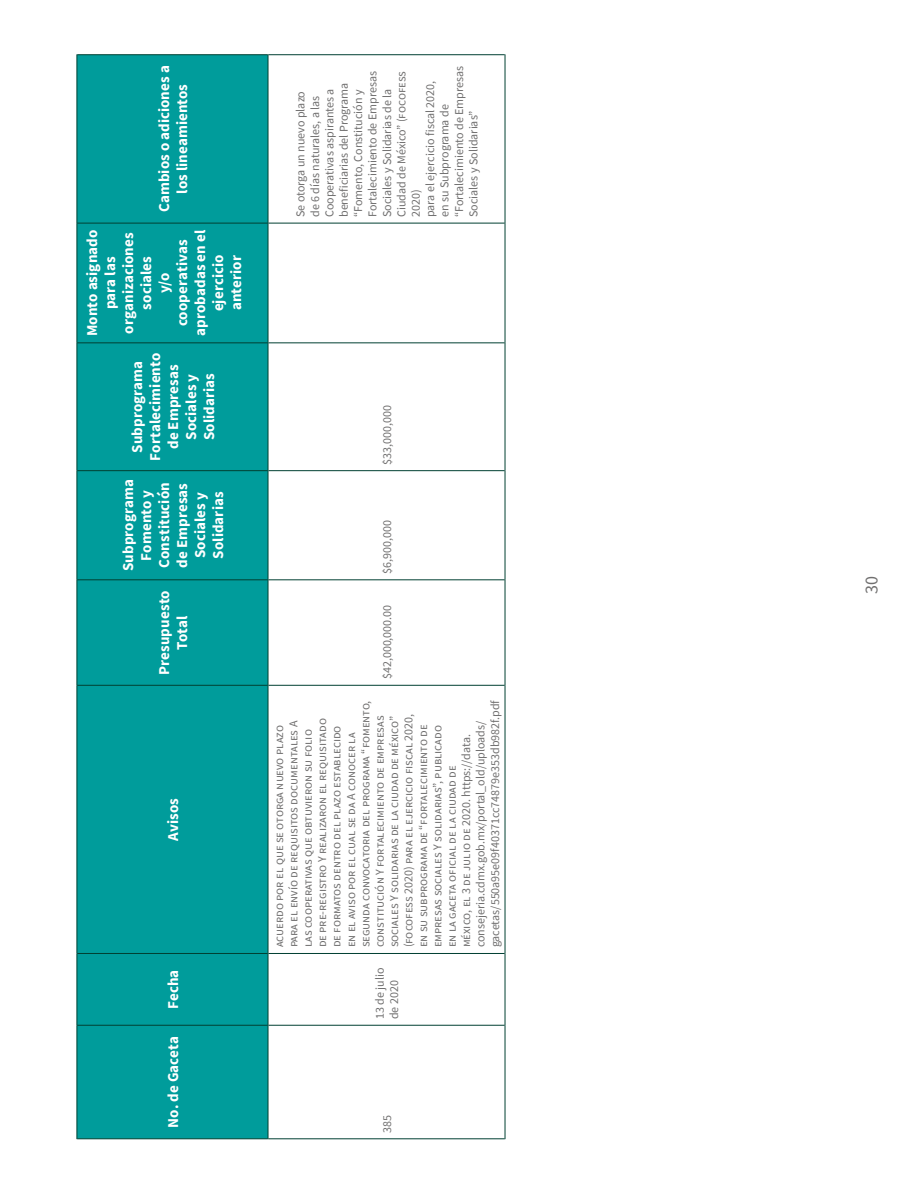
<style>
.page{position:relative;width:918px;height:1188px;background:#fff}
.page>*{position:absolute;margin:0;border:0;box-sizing:border-box;transform-origin:0 0}
.t1{font:18px "Source Sans Pro";color:#706f6f}
.t2{font:700 15px/18px "Source Sans Pro";letter-spacing:.005em;color:#fff;text-align:center}
.t3{font:12px/14.4px "Source Sans Pro";color:#706f6f}
</style>
<div class="page">
<div style="left:78px;top:55px;width:190px;height:1083px;background:#009c9b"></div>
<hr style="left:77px;top:1025px;width:1px;height:114px;background:#004032">
<hr style="left:77px;top:1138px;width:191px;height:1px;background:#004032">
<hr style="left:77px;top:953px;width:1px;height:72px;background:#004032">
<hr style="left:77px;top:1025px;width:191px;height:1px;background:#004032">
<hr style="left:77px;top:685px;width:1px;height:268px;background:#004032">
<hr style="left:77px;top:953px;width:191px;height:1px;background:#004032">
<hr style="left:77px;top:580px;width:1px;height:105px;background:#004032">
<hr style="left:77px;top:685px;width:191px;height:1px;background:#004032">
<hr style="left:77px;top:471px;width:1px;height:109px;background:#004032">
<hr style="left:77px;top:579px;width:191px;height:1px;background:#004032">
<hr style="left:77px;top:343px;width:1px;height:128px;background:#004032">
<hr style="left:77px;top:470px;width:191px;height:1px;background:#004032">
<hr style="left:77px;top:223px;width:1px;height:120px;background:#004032">
<hr style="left:77px;top:342px;width:191px;height:1px;background:#004032">
<hr style="left:77px;top:54px;width:1px;height:169px;background:#004032">
<hr style="left:77px;top:223px;width:191px;height:1px;background:#004032">
<hr style="left:77px;top:54px;width:191px;height:1px;background:#004032">
<hr style="left:268px;top:1025px;width:1px;height:114px;background:#004032">
<hr style="left:268px;top:953px;width:1px;height:72px;background:#004032">
<hr style="left:268px;top:685px;width:1px;height:268px;background:#004032">
<hr style="left:268px;top:580px;width:1px;height:105px;background:#004032">
<hr style="left:268px;top:471px;width:1px;height:109px;background:#004032">
<hr style="left:268px;top:343px;width:1px;height:128px;background:#004032">
<hr style="left:268px;top:223px;width:1px;height:120px;background:#004032">
<hr style="left:268px;top:54px;width:1px;height:169px;background:#004032">
<hr style="left:268px;top:1138px;width:237px;height:1px;background:#004032">
<hr style="left:268px;top:1025px;width:237px;height:1px;background:#004032">
<hr style="left:268px;top:953px;width:237px;height:1px;background:#004032">
<hr style="left:268px;top:685px;width:237px;height:1px;background:#004032">
<hr style="left:268px;top:579px;width:237px;height:1px;background:#004032">
<hr style="left:268px;top:470px;width:237px;height:1px;background:#004032">
<hr style="left:268px;top:342px;width:237px;height:1px;background:#004032">
<hr style="left:268px;top:223px;width:237px;height:1px;background:#004032">
<hr style="left:268px;top:54px;width:237px;height:1px;background:#004032">
<hr style="left:505px;top:1025px;width:1px;height:114px;background:#004032">
<hr style="left:505px;top:953px;width:1px;height:72px;background:#004032">
<hr style="left:505px;top:685px;width:1px;height:268px;background:#004032">
<hr style="left:505px;top:580px;width:1px;height:105px;background:#004032">
<hr style="left:505px;top:471px;width:1px;height:109px;background:#004032">
<hr style="left:505px;top:343px;width:1px;height:128px;background:#004032">
<hr style="left:505px;top:223px;width:1px;height:120px;background:#004032">
<hr style="left:505px;top:54px;width:1px;height:169px;background:#004032">
<p class="t2" style="left:155px;top:212px;width:148px;rotate:-90deg">Cambios o adiciones a los lineamientos</p>
<p class="t2" style="left:83px;top:336px;width:108px;rotate:-90deg">Monto asignado para las organizaciones sociales<br>y/o cooperativas aprobadas en el ejercicio anterior</p>
<p class="t2" style="left:128px;top:461px;width:109px;rotate:-90deg">Subprograma<br>Fortalecimiento de Empresas<br>Sociales y<br>Solidarias</p>
<p class="t2" style="left:119px;top:571px;width:93px;rotate:-90deg">Subprograma<br>Fomento y<br>Constitución de Empresas<br>Sociales y<br>Solidarias</p>
<p class="t2" style="left:155px;top:675px;width:86px;rotate:-90deg">Presupuesto<br>Total</p>
<p class="t2" style="left:164px;top:841px;width:44px;rotate:-90deg">Avisos</p>
<p class="t2" style="left:164px;top:1009px;width:41px;rotate:-90deg">Fecha</p>
<p class="t2" style="left:164px;top:1128px;width:93px;rotate:-90deg">No. de Gaceta</p>
<p class="t3" style="left:293px;top:217px;width:153px;rotate:-90deg">Se otorga un nuevo plazo<br>de 6 días naturales, a las<br>Cooperativas aspirantes a beneficiarias del Programa “Fomento, Constitución y<br>Fortalecimiento de Empresas<br>Sociales y Solidarias de la<br>Ciudad de México” (focofess<br>2020)<br>para el ejercicio fiscal 2020, en su Subprograma de “Fortalecimiento de Empresas<br>Sociales y Solidarias”</p>
<p class="t3" style="left:380px;top:465px;width:61px;rotate:-90deg">$33,000,000</p>
<p class="t3" style="left:380px;top:574px;width:55px;rotate:-90deg">$6,900,000</p>
<p class="t3" style="left:380px;top:679px;width:76px;rotate:-90deg">$42,000,000.00</p>
<p class="t3" style="left:272px;top:947px;width:249px;rotate:-90deg">acuerdo por el que se otorga nuevo plazo para el envío de requisitos documentales A<br>las cooperativas que obtuvieron su folio<br>de pre-registro Y realizaron el requisitado<br>de formatos dentro del plazo establecido<br>en el aviso por el cual se da A conocer la segunda convocatoria del programa “fomento, constitución Y fortalecimiento de empresas sociales Y solidarias de la ciudad de méxico” (focofess 2020) para el ejercicio fiscal 2020, en su subprograma de “fortalecimiento de empresas sociales Y solidarias”, publicado<br>en la gaceta oficial de la ciudad de<br>méxico, el 3 de julio de 2020. https://data. consejeria.cdmx.gob.mx/portal_old/uploads/ gacetas/550a95e09f40371cc74879e353db982f.pdf</p>
<p class="t3" style="left:373px;top:1019px;width:53px;rotate:-90deg">13 de julio de 2020</p>
<p class="t3" style="left:380px;top:1133px;width:19px;rotate:-90deg">385</p>
<h1 class="t1" style="left:860px;top:594px;width:19px;rotate:-90deg">30</h1>
</div>
